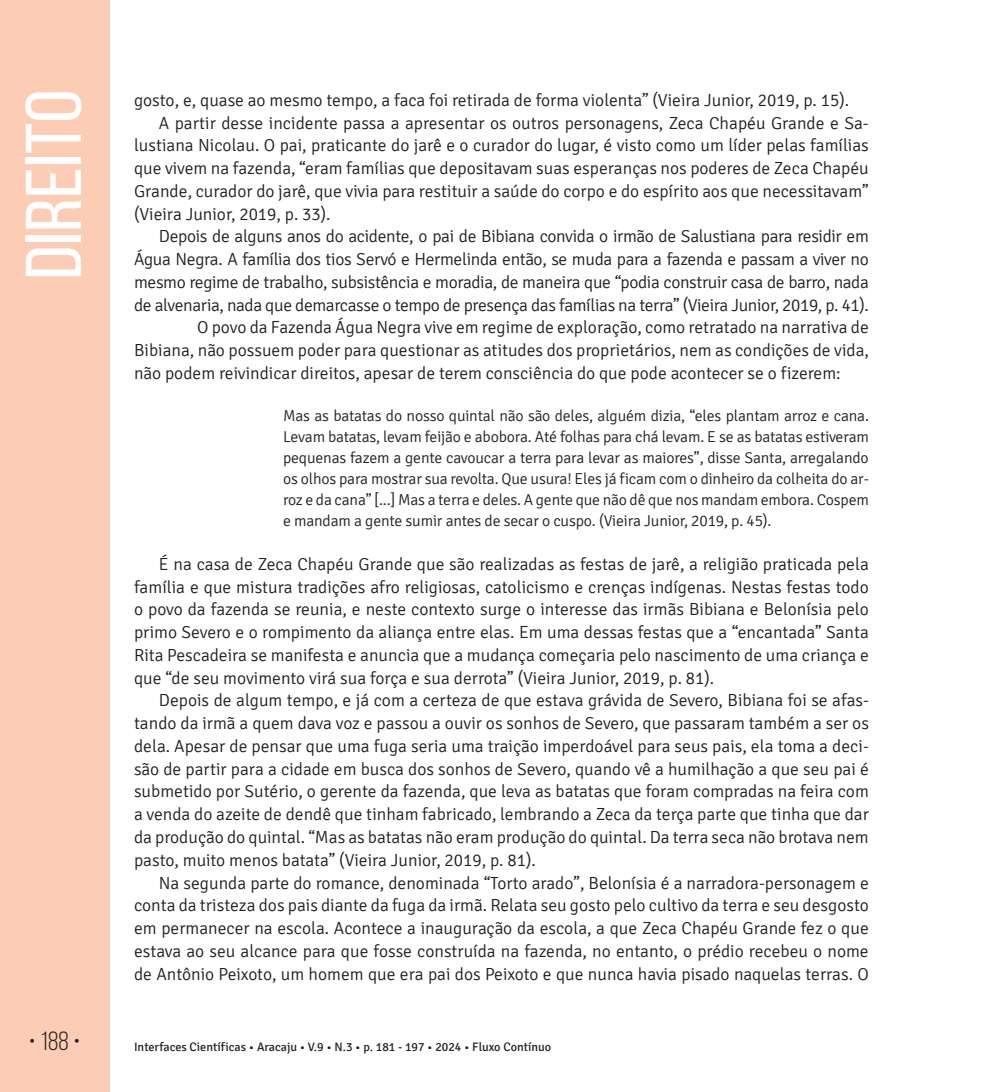
<style>
.page{position:relative;width:993px;height:1092px;background:#fff}
.page>*{position:absolute;margin:0;border:0;box-sizing:border-box;transform-origin:0 0}
.t1{font:78.75px "Bebas Neue";color:#fff;scale:1.09 1}
.t2{font:26.25px "Bebas Neue";color:#231f20}
.t3{font:300 17.5px/22.8px "Signika";color:#231f20;text-align:justify}
.t4{font:300 17.5px "Signika";letter-spacing:-.02em;color:#231f20}
.t5{font:300 15.75px/21px "Signika";letter-spacing:-.01em;color:#231f20;text-align:justify}
.t6{font:12.25px "Signika";color:#231f20}
</style>
<div class="page">
<div style="left:0;top:0;width:109px;height:1091px;background:#fcccb5"></div>
<h1 class="t1" style="left:11px;top:279px;width:176px;rotate:-90deg">Direito</h1>
<p class="t3" style="left:134px;top:89px;width:716px">gosto, e, quase ao mesmo tempo, a faca foi retirada de forma violenta” (Vieira Junior, 2019, p. 15).</p>
<p class="t3" style="left:159px;top:112px;width:711px">A partir desse incidente passa a apresentar os outros personagens, Zeca Chapéu Grande e Sa-</p>
<p class="t3" style="left:134px;top:134px;width:736px">lustiana Nicolau. O pai, praticante do jarê e o curador do lugar, é visto como um líder pelas famílias</p>
<p class="t3" style="left:134px;top:157px;width:736px">que vivem na fazenda, “eram famílias que depositavam suas esperanças nos poderes de Zeca Chapéu</p>
<p class="t3" style="left:134px;top:180px;width:736px">Grande, curador do jarê, que vivia para restituir a saúde do corpo e do espírito aos que necessitavam”</p>
<p class="t3" style="left:134px;top:203px;width:198px">(Vieira Junior, 2019, p. 33).</p>
<p class="t4" style="left:159px;top:227px;width:711px">Depois de alguns anos do acidente, o pai de Bibiana convida o irmão de Salustiana para residir em</p>
<p class="t4" style="left:134px;top:250px;width:736px">Água Negra. A família dos tios Servó e Hermelinda então, se muda para a fazenda e passam a viver no</p>
<p class="t4" style="left:134px;top:272px;width:736px">mesmo regime de trabalho, subsistência e moradia, de maneira que “podia construir casa de barro, nada</p>
<p class="t4" style="left:134px;top:295px;width:736px">de alvenaria, nada que demarcasse o tempo de presença das famílias na terra” (Vieira Junior, 2019, p. 41).</p>
<p class="t3" style="left:197px;top:316px;width:673px">O povo da Fazenda Água Negra vive em regime de exploração, como retratado na narrativa de</p>
<p class="t3" style="left:134px;top:339px;width:736px">Bibiana, não possuem poder para questionar as atitudes dos proprietários, nem as condições de vida,</p>
<p class="t3" style="left:134px;top:362px;width:708px">não podem reivindicar direitos, apesar de terem consciência do que pode acontecer se o fizerem:</p>
<p class="t5" style="left:283px;top:405px;width:587px">Mas as batatas do nosso quintal não são deles, alguém dizia, “eles plantam arroz e cana.<br>Levam batatas, levam feijão e abobora. Até folhas para chá levam. E se as batatas estiveram pequenas fazem a gente cavoucar a terra para levar as maiores”, disse Santa, arregalando os olhos para mostrar sua revolta. Que usura! Eles já ficam com o dinheiro da colheita do ar&shy;roz e da cana” [...] Mas a terra e deles. A gente que não dê que nos mandam embora. Cospem e mandam a gente sumir antes de secar o cuspo. (Vieira Junior, 2019, p. 45).</p>
<p class="t3" style="left:134px;top:553px;width:736px;text-indent:25px">É na casa de Zeca Chapéu Grande que são realizadas as festas de jarê, a religião praticada pela família e que mistura tradições afro religiosas, catolicismo e crenças indígenas. Nestas festas todo o povo da fazenda se reunia, e neste contexto surge o interesse das irmãs Bibiana e Belonísia pelo primo Severo e o rompimento da aliança entre elas. Em uma dessas festas que a “encantada” Santa Rita Pescadeira se manifesta e anuncia que a mudança começaria pelo nascimento de uma criança e que “de seu movimento virá sua força e sua derrota” (Vieira Junior, 2019, p. 81).</p>
<p class="t3" style="left:134px;top:689px;width:736px;text-indent:25px">Depois de algum tempo, e já com a certeza de que estava grávida de Severo, Bibiana foi se afas&shy;tando da irmã a quem dava voz e passou a ouvir os sonhos de Severo, que passaram também a ser os dela. Apesar de pensar que uma fuga seria uma traição imperdoável para seus pais, ela toma a deci&shy;são de partir para a cidade em busca dos sonhos de Severo, quando vê a humilhação a que seu pai é submetido por Sutério, o gerente da fazenda, que leva as batatas que foram compradas na feira com a venda do azeite de dendê que tinham fabricado, lembrando a Zeca da terça parte que tinha que dar da produção do quintal. “Mas as batatas não eram produção do quintal. Da terra seca não brotava nem pasto, muito menos batata” (Vieira Junior, 2019, p. 81).</p>
<p class="t3" style="left:134px;top:871px;width:736px;text-indent:25px">Na segunda parte do romance, denominada “Torto arado”, Belonísia é a narradora-personagem e conta da tristeza dos pais diante da fuga da irmã. Relata seu gosto pelo cultivo da terra e seu desgosto em permanecer na escola. Acontece a inauguração da escola, a que Zeca Chapéu Grande fez o que estava ao seu alcance para que fosse construída na fazenda, no entanto, o prédio recebeu o nome de Antônio Peixoto, um homem que era pai dos Peixoto e que nunca havia pisado naquelas terras. O</p>
<h2 class="t2" style="left:29px;top:1026px;width:53px">• 188 •</h2>
<p class="t6" style="left:134px;top:1040px;width:418px">Interfaces Científicas • Aracaju • V.9 • N.3 • p. 181 - 197 • 2024 • Fluxo Contínuo</p>
</div>
